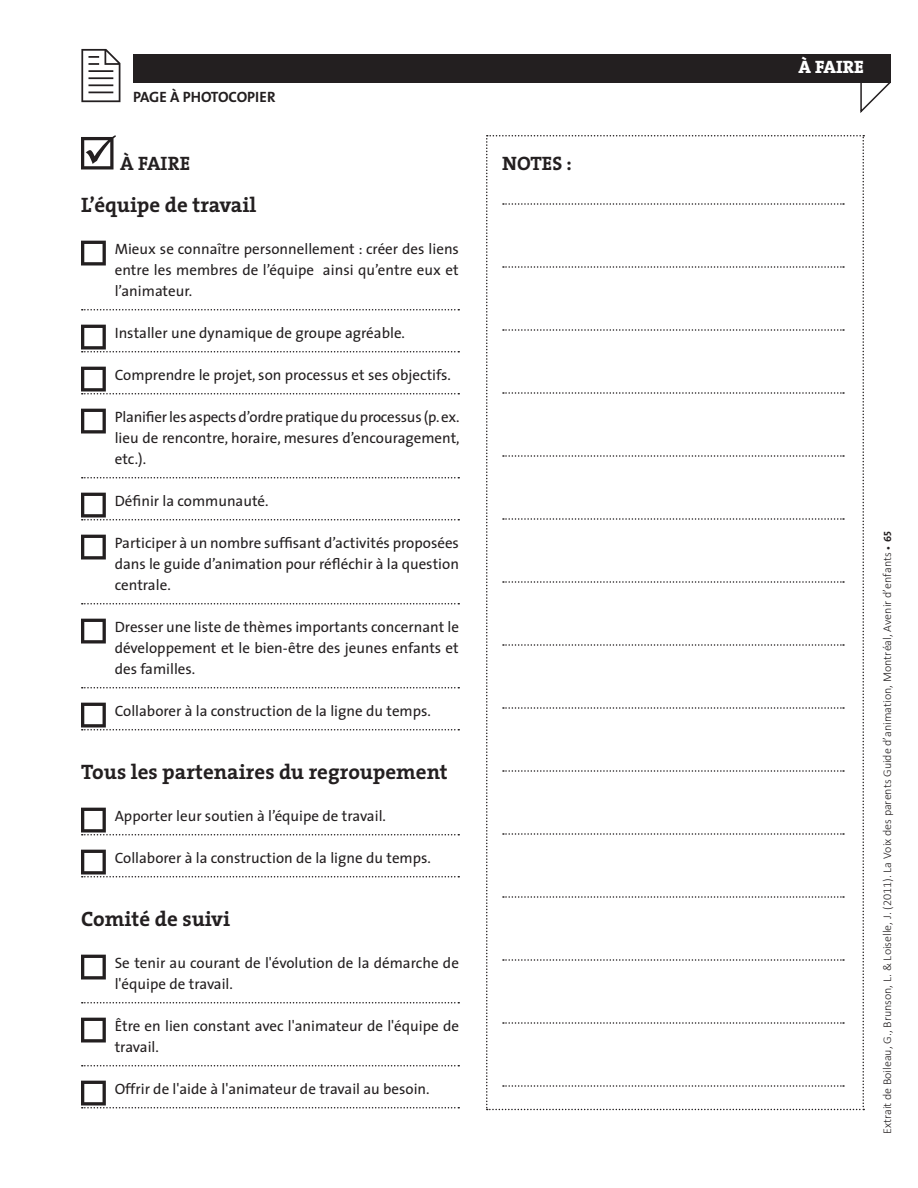
<style>
.page{position:relative;width:918px;height:1188px;background:#fff}
.page>*{position:absolute;margin:0;border:0;box-sizing:border-box;transform-origin:0 0}
.t1{font:700 21px "The Serif";color:#231f20}
.t2{font:700 19.5px "The Serif";color:#231f20}
.t3{font:800 18px "The Serif";color:#fff}
.t4{font:15px/21px "The Sans";color:#231f20;text-align:justify}
.t5{font:15px "The Sans Bold Caps";color:#231f20}
.t6{font:300 12px "Calibri";color:#231f20}
.s1{font-family:"The Sans";font-weight:700;font-size:9px}
.s2{font-family:"The Sans Bold Caps";font-weight:400;font-size:10.5px}
</style>
<div class="page">
<svg style="left:81px;top:49px;width:39px;height:53px"></svg>
<svg style="left:860px;top:82px;width:31px;height:31px"></svg>
<div style="left:133px;top:54px;width:758px;height:28px;background:#231f20"></div>
<svg style="left:82px;top:309px;width:377px;height:1px"></svg>
<svg style="left:82px;top:477px;width:377px;height:1px"></svg>
<svg style="left:82px;top:603px;width:377px;height:1px"></svg>
<svg style="left:82px;top:687px;width:377px;height:1px"></svg>
<svg style="left:82px;top:1002px;width:377px;height:2px"></svg>
<svg style="left:82px;top:1065px;width:377px;height:1px"></svg>
<svg style="left:81px;top:135px;width:35px;height:35px"></svg>
<svg style="left:81px;top:241px;width:25px;height:25px"></svg>
<svg style="left:81px;top:325px;width:378px;height:27px"></svg>
<svg style="left:81px;top:367px;width:378px;height:27px"></svg>
<svg style="left:81px;top:409px;width:25px;height:24px"></svg>
<svg style="left:81px;top:493px;width:378px;height:27px"></svg>
<svg style="left:81px;top:535px;width:25px;height:25px"></svg>
<svg style="left:81px;top:619px;width:25px;height:25px"></svg>
<svg style="left:81px;top:703px;width:378px;height:27px"></svg>
<svg style="left:81px;top:808px;width:378px;height:28px"></svg>
<svg style="left:81px;top:850px;width:378px;height:28px"></svg>
<svg style="left:81px;top:955px;width:25px;height:25px"></svg>
<svg style="left:81px;top:1018px;width:25px;height:24px"></svg>
<svg style="left:81px;top:1081px;width:378px;height:27px"></svg>
<svg style="left:486px;top:135px;width:378px;height:975px"></svg>
<p class="t5" style="left:133px;top:92px;width:144px">PAGE À PHOTOCOPIER</p>
<h2 class="t2" style="left:120px;top:155px;width:71px">À FAIRE</h2>
<h1 class="t1" style="left:81px;top:196px;width:177px">L’équipe de travail</h1>
<p class="t4" style="left:115px;top:239px;width:346px">Mieux se connaître personnellement : créer des liens entre les membres de l’équipe ainsi qu’entre eux et l’animateur.</p>
<p class="t4" style="left:115px;top:323px;width:292px">Installer une dynamique de groupe agréable.</p>
<p class="t4" style="left:115px;top:365px;width:338px">Comprendre le projet, son processus et ses objectifs.</p>
<p class="t4" style="left:115px;top:407px;width:347px">Planifier les aspects d’ordre pratique du processus (p. ex. lieu de rencontre, horaire, mesures d’encouragement, etc.).</p>
<p class="t4" style="left:115px;top:491px;width:155px">Définir la communauté.</p>
<p class="t4" style="left:115px;top:533px;width:346px">Participer à un nombre suffisant d’activités proposées dans le guide d’animation pour réfléchir à la question centrale.</p>
<p class="t4" style="left:115px;top:617px;width:346px">Dresser une liste de thèmes importants concernant le développement et le bien-être des jeunes enfants et des familles.</p>
<p class="t4" style="left:115px;top:701px;width:318px">Collaborer à la construction de la ligne du temps.</p>
<h1 class="t1" style="left:81px;top:763px;width:368px">Tous les partenaires du regroupement</h1>
<p class="t4" style="left:115px;top:806px;width:273px">Apporter leur soutien à l’équipe de travail.</p>
<p class="t4" style="left:115px;top:848px;width:318px">Collaborer à la construction de la ligne du temps.</p>
<h1 class="t1" style="left:81px;top:910px;width:151px">Comité de suivi</h1>
<p class="t4" style="left:115px;top:953px;width:346px">Se tenir au courant de l'évolution de la démarche de l'équipe de travail.</p>
<p class="t4" style="left:115px;top:1016px;width:346px">Être en lien constant avec l'animateur de l'équipe de travail.</p>
<p class="t4" style="left:115px;top:1079px;width:316px">Offrir de l'aide à l'animateur de travail au besoin.</p>
<h2 class="t2" style="left:502px;top:155px;width:71px">NOTES :</h2>
<p class="t3" style="left:798px;top:60px;width:67px">À FAIRE</p>
<p class="t6" style="left:880px;top:1134px;width:605px;rotate:-90deg">Extrait de Boileau, G., Brunson, L. &amp; Loiselle, J. (2011). La Voix des parents Guide d’animation, Montréal, Avenir d’enfants <span class="s1">•</span> <span class="s2">65</span></p>
</div>
